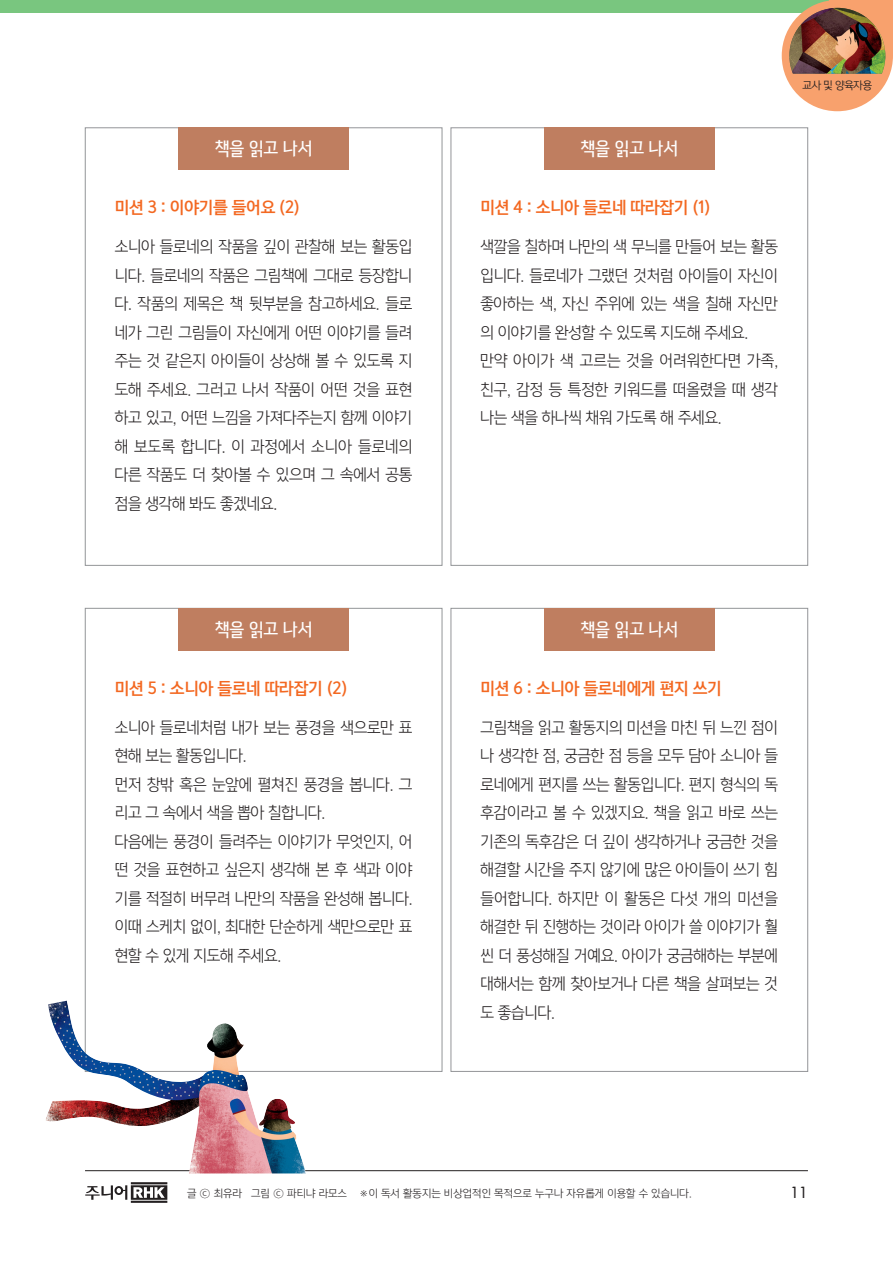
<style>
.page{position:relative;width:893px;height:1263px;background:#fff}
.page>*{position:absolute;margin:0;border:0;box-sizing:border-box;transform-origin:0 0}
.t1{font:18px "YDV Black Fit 77";color:#fff}
.t2{font:15.75px/28.5px "Yoon Gothic Pro 730";letter-spacing:-.02em;color:#231f20;text-align:justify;scale:.96 1}
.t3{font:15.75px "Yoon Gothic Pro 770";letter-spacing:-.025em;color:#f36821;scale:.96 1}
.t4{font:500 15px "Futura Std";color:#231f20}
.t5{font:10.5px "Yoon Gothic Pro 730";color:#231f20}
.t6{font:10.5px "Yoon Gothic Pro 740";letter-spacing:-.025em;color:#231f20}
</style>
<div class="page">
<svg style="left:85px;top:1182px;width:82px;height:21px"></svg>
<hr style="left:85px;top:1170px;width:723px;height:1px;background:#231f20">
<div style="left:85px;top:128px;width:357px;height:438px;background:#fff;border:1px solid #939598"></div>
<div style="left:85px;top:608px;width:357px;height:463px;background:#fff;border:1px solid #939598"></div>
<div style="left:451px;top:128px;width:357px;height:438px;background:#fff;border:1px solid #939598"></div>
<div style="left:451px;top:608px;width:357px;height:463px;background:#fff;border:1px solid #939598"></div>
<div style="left:179px;top:128px;width:170px;height:42px;background:#bf7e60"></div>
<div style="left:179px;top:608px;width:170px;height:43px;background:#bf7e60"></div>
<div style="left:544px;top:128px;width:170px;height:42px;background:#bf7e60"></div>
<div style="left:544px;top:608px;width:170px;height:43px;background:#bf7e60"></div>
<div style="left:0;top:0;width:893px;height:13px;background:#79c67f"></div>
<img style="left:46px;top:1001px;width:260px;height:172px">
<div style="left:830px;top:0;width:63px;height:56px;background:#f8a16d"></div>
<div style="left:782px;top:0;width:111px;height:111px;background:#f8a16d;border-radius:50%"></div>
<img style="left:789px;top:8px;width:96px;height:66px">
<p class="t1" style="left:215px;top:138px;width:99px">책을 읽고 나서</p>
<p class="t3" style="left:115px;top:196px;width:195px">미션 3 : 이야기를 들어요 (2)</p>
<p class="t2" style="left:115px;top:232px;width:312px">소니아 들로네의 작품을 깊이 관찰해 보는 활동입 니다. 들로네의 작품은 그림책에 그대로 등장합니 다. 작품의 제목은 책 뒷부분을 참고하세요. 들로 네가 그린 그림들이 자신에게 어떤 이야기를 들려 주는 것 같은지 아이들이 상상해 볼 수 있도록 지 도해 주세요. 그러고 나서 작품이 어떤 것을 표현 하고 있고, 어떤 느낌을 가져다주는지 함께 이야기 해 보도록 합니다. 이 과정에서 소니아 들로네의 다른 작품도 더 찾아볼 수 있으며 그 속에서 공통 점을 생각해 봐도 좋겠네요.</p>
<p class="t1" style="left:215px;top:618px;width:99px">책을 읽고 나서</p>
<p class="t3" style="left:115px;top:677px;width:244px">미션 5 : 소니아 들로네 따라잡기 (2)</p>
<p class="t2" style="left:115px;top:713px;width:312px">소니아 들로네처럼 내가 보는 풍경을 색으로만 표 현해 보는 활동입니다.</p>
<p class="t2" style="left:115px;top:770px;width:312px">먼저 창밖 혹은 눈앞에 펼쳐진 풍경을 봅니다. 그 리고 그 속에서 색을 뽑아 칠합니다.</p>
<p class="t2" style="left:115px;top:827px;width:312px">다음에는 풍경이 들려주는 이야기가 무엇인지, 어 떤 것을 표현하고 싶은지 생각해 본 후 색과 이야 기를 적절히 버무려 나만의 작품을 완성해 봅니다. 이때 스케치 없이, 최대한 단순하게 색만으로만 표 현할 수 있게 지도해 주세요.</p>
<p class="t1" style="left:580px;top:138px;width:99px">책을 읽고 나서</p>
<p class="t3" style="left:480px;top:196px;width:241px">미션 4 : 소니아 들로네 따라잡기 (1)</p>
<p class="t2" style="left:480px;top:232px;width:312px">색깔을 칠하며 나만의 색 무늬를 만들어 보는 활동 입니다. 들로네가 그랬던 것처럼 아이들이 자신이 좋아하는 색, 자신 주위에 있는 색을 칠해 자신만 의 이야기를 완성할 수 있도록 지도해 주세요.</p>
<p class="t2" style="left:480px;top:346px;width:312px">만약 아이가 색 고르는 것을 어려워한다면 가족, 친구, 감정 등 특정한 키워드를 떠올렸을 때 생각 나는 색을 하나씩 채워 가도록 해 주세요.</p>
<p class="t6" style="left:803px;top:79px;width:71px">교사 및 양육자용</p>
<p class="t1" style="left:580px;top:618px;width:99px">책을 읽고 나서</p>
<p class="t3" style="left:480px;top:677px;width:253px">미션 6 : 소니아 들로네에게 편지 쓰기</p>
<p class="t2" style="left:480px;top:713px;width:312px">그림책을 읽고 활동지의 미션을 마친 뒤 느낀 점이 나 생각한 점, 궁금한 점 등을 모두 담아 소니아 들 로네에게 편지를 쓰는 활동입니다. 편지 형식의 독 후감이라고 볼 수 있겠지요. 책을 읽고 바로 쓰는 기존의 독후감은 더 깊이 생각하거나 궁금한 것을 해결할 시간을 주지 않기에 많은 아이들이 쓰기 힘 들어합니다. 하지만 이 활동은 다섯 개의 미션을 해결한 뒤 진행하는 것이라 아이가 쓸 이야기가 훨 씬 더 풍성해질 거예요. 아이가 궁금해하는 부분에 대해서는 함께 찾아보거나 다른 책을 살펴보는 것 도 좋습니다.</p>
<p class="t5" style="left:187px;top:1186px;width:506px">글 ⓒ 최유라 그림 ⓒ 파티냐 라모스 ※이 독서 활동지는 비상업적인 목적으로 누구나 자유롭게 이용할 수 있습니다.</p>
<p class="t4" style="left:791px;top:1183px;width:19px">11</p>
</div>
